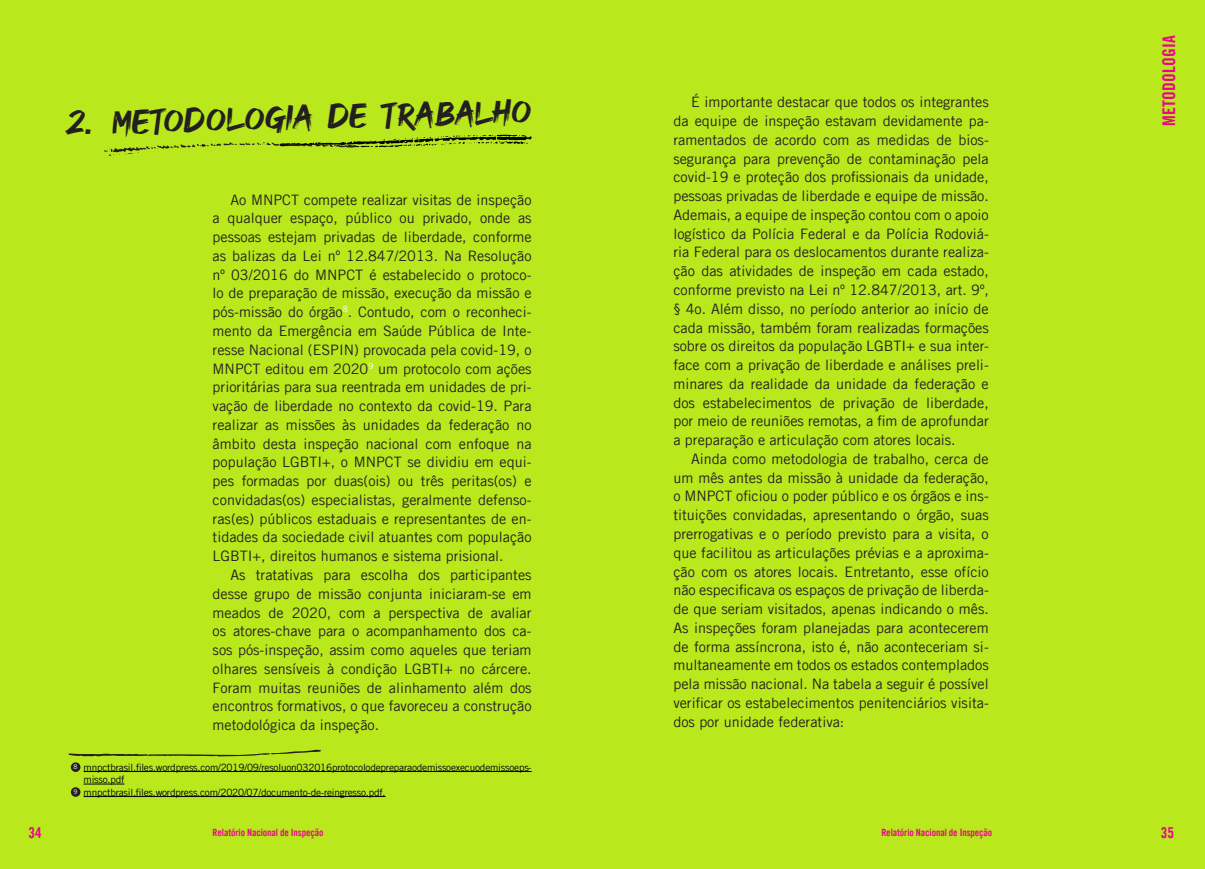
<style>
.page{position:relative;width:1205px;height:869px;background:#fff}
.page>*{position:absolute;margin:0;border:0;box-sizing:border-box;transform-origin:0 0}
.t1{font:33.75px "GOODBRUSH";color:#231f20}
.t2{font:17.5px "Amnesty Trade Gothic Bd Cn 20";letter-spacing:.01em;color:#ed028c}
.t3{font:15px "Amnesty Trade Gothic Bd Cn 20";color:#ed028c}
.t4{font:14.38px/18.8px "Amnesty Trade Gothic";color:#231f20;text-align:justify}
.t5{font:10px/12.5px "Amnesty Trade Gothic";letter-spacing:-.02em;color:#00000c}
.t6{font:10px "Amnesty Trade Gothic Bd Cn 20";letter-spacing:-.01em;color:#ed028c}
.t7{font:6.62px "Amnesty Trade Gothic";color:#fff}
</style>
<div class="page">
<div style="left:0;top:0;width:1205px;height:868px;background:#b9e81c"></div>
<hr style="left:84px;top:770px;width:447px;height:1px;background:#00000c">
<hr style="left:84px;top:783px;width:40px;height:1px;background:#00000c">
<hr style="left:84px;top:795px;width:302px;height:1px;background:#00000c">
<div style="left:71px;top:762px;width:9px;height:9px;background:#231f20;border-radius:50%"></div>
<svg style="left:71px;top:786px;width:9px;height:10px"></svg>
<svg style="left:68px;top:749px;width:253px;height:7px"></svg>
<svg style="left:104px;top:135px;width:428px;height:21px"></svg>
<p class="t1" style="left:67px;top:102px;width:466px;rotate:-1deg">2. METODOLOGIA DE TRABALHO</p>
<p class="t4" style="left:673px;top:93px;width:317px;text-indent:18px">É importante destacar que todos os integrantes da equipe de inspeção estavam devidamente pa&shy;ramentados de acordo com as medidas de bios&shy;segurança para prevenção de contaminação pela covid-19 e proteção dos profissionais da unidade, pessoas privadas de liberdade e equipe de missão.<br>Ademais, a equipe de inspeção contou com o apoio logístico da Polícia Federal e da Polícia Rodoviá&shy;ria Federal para os deslocamentos durante realiza&shy;ção das atividades de inspeção em cada estado, conforme previsto na Lei nº 12.847/2013, art. 9º, § 4o. Além disso, no período anterior ao início de cada missão, também foram realizadas formações sobre os direitos da população LGBTI+ e sua inter&shy;face com a privação de liberdade e análises preli&shy;minares da realidade da unidade da federação e dos estabelecimentos de privação de liberdade, por meio de reuniões remotas, a fim de aprofundar a preparação e articulação com atores locais.</p>
<p class="t4" style="left:673px;top:449px;width:317px;text-indent:18px">Ainda como metodologia de trabalho, cerca de um mês antes da missão à unidade da federação, o MNPCT oficiou o poder público e os órgãos e ins&shy;tituições convidadas, apresentando o órgão, suas prerrogativas e o período previsto para a visita, o que facilitou as articulações prévias e a aproxima&shy;ção com os atores locais. Entretanto, esse ofício não especificava os espaços de privação de liberda&shy;de que seriam visitados, apenas indicando o mês.<br>As inspeções foram planejadas para acontecerem de forma assíncrona, isto é, não aconteceriam si&shy;multaneamente em todos os estados contemplados pela missão nacional. Na tabela a seguir é possível verificar os estabelecimentos penitenciários visita&shy;dos por unidade federativa:</p>
<p class="t4" style="left:213px;top:190px;width:320px;text-indent:18px">Ao MNPCT compete realizar visitas de inspeção a qualquer espaço, público ou privado, onde as pessoas estejam privadas de liberdade, conforme as balizas da Lei nº 12.847/2013. Na Resolução nº 03/2016 do MNPCT é estabelecido o protoco&shy;lo de preparação de missão, execução da missão e pós-missão do órgão<sup>8</sup>. Contudo, com o reconheci&shy;mento da Emergência em Saúde Pública de Inte&shy;resse Nacional (ESPIN) provocada pela covid-19, o MNPCT editou em 2020<sup>9</sup> um protocolo com ações prioritárias para sua reentrada em unidades de pri&shy;vação de liberdade no contexto da covid-19. Para realizar as missões às unidades da federação no âmbito desta inspeção nacional com enfoque na população LGBTI+, o MNPCT se dividiu em equi&shy;pes formadas por duas(ois) ou três peritas(os) e convidadas(os) especialistas, geralmente defenso&shy;ras(es) públicos estaduais e representantes de en&shy;tidades da sociedade civil atuantes com população LGBTI+, direitos humanos e sistema prisional.</p>
<p class="t4" style="left:213px;top:565px;width:320px;text-indent:18px">As tratativas para escolha dos participantes desse grupo de missão conjunta iniciaram-se em meados de 2020, com a perspectiva de avaliar os atores-chave para o acompanhamento dos ca&shy;sos pós-inspeção, assim como aqueles que teriam olhares sensíveis à condição LGBTI+ no cárcere.<br>Foram muitas reuniões de alinhamento além dos encontros formativos, o que favoreceu a construção metodológica da inspeção.</p>
<p class="t5" style="left:84px;top:760px;width:449px">mnpctbrasil.files.wordpress.com/2019/09/resoluon032016protocolodepreparaodemissoexecuodemissoeps&shy;misso.pdf</p>
<p class="t5" style="left:84px;top:785px;width:304px">mnpctbrasil.files.wordpress.com/2020/07/documento-de-reingresso.pdf.</p>
<p class="t7" style="left:74px;top:762px;width:6px">8</p>
<p class="t7" style="left:74px;top:787px;width:6px">9</p>
<p class="t2" style="left:1158px;top:126px;width:92px;rotate:-90deg">METODOLOGIA</p>
<p class="t3" style="left:28px;top:822px;width:15px">34</p>
<p class="t3" style="left:1160px;top:823px;width:15px">35</p>
<p class="t6" style="left:213px;top:826px;width:112px">Relatório Nacional de Inspeção</p>
<p class="t6" style="left:881px;top:826px;width:112px">Relatório Nacional de Inspeção</p>
</div>
